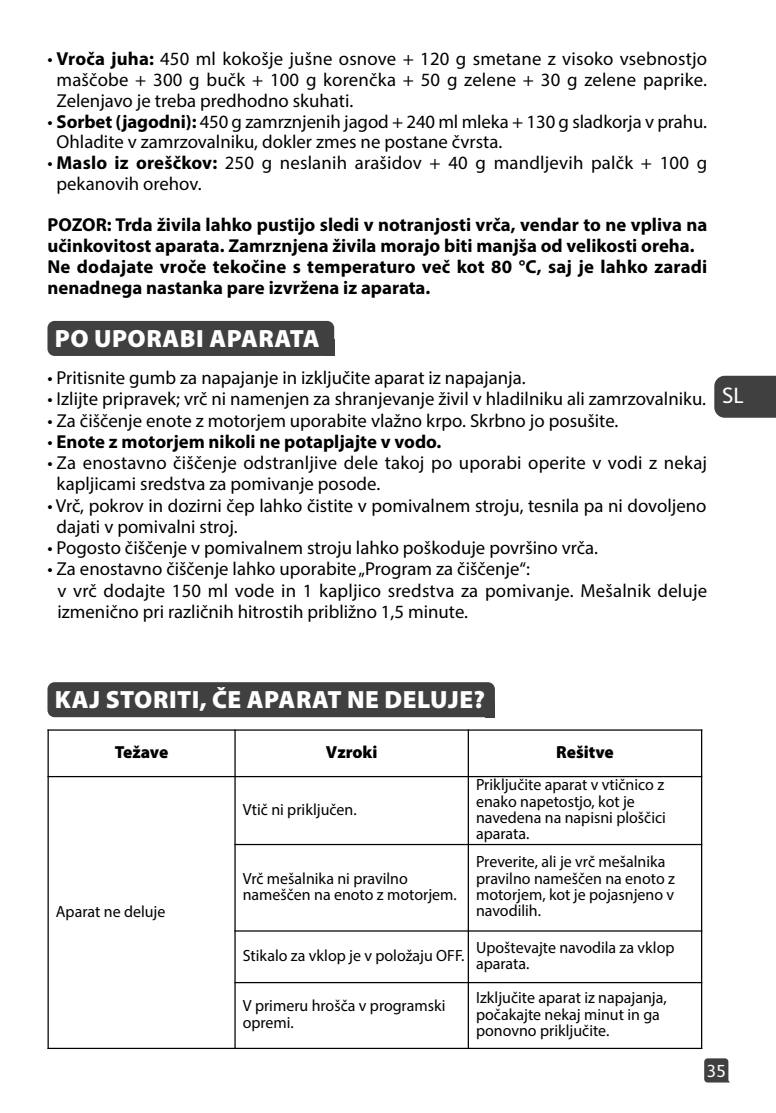
<style>
.page{position:relative;width:776px;height:1113px;background:#fff}
.page>*{position:absolute;margin:0;border:0;box-sizing:border-box;transform-origin:0 0}
.t1{font:900 25px "Myriad Pro";letter-spacing:.02em;color:#fff}
.t2{font:22.25px "FS Albert";color:#fff}
.t3{font:18.75px/21.2px "Myriad Pro";color:#000}
.t4{font:700 18.75px/20.8px "Myriad Pro";color:#000}
.t5{font:900 17.5px "Myriad Pro";color:#000}
.t6{font:17.5px "FS Albert";color:#fff}
.t7{font:16.25px/16.2px "Myriad Pro";color:#000}
.s1{font-weight:700}
.s2{font-weight:400}
</style>
<div class="page">
<svg style="left:704px;top:1058px;width:26px;height:24px"></svg>
<div style="left:714px;top:376px;width:61px;height:41px;background:#404040"></div>
<div style="left:47px;top:321px;width:287px;height:35px;background:#404040;border-radius:7px"></div>
<div style="left:325px;top:340px;width:9px;height:16px;background:#404040"></div>
<div style="left:47px;top:682px;width:447px;height:35px;background:#404040;border-radius:7px"></div>
<div style="left:485px;top:701px;width:9px;height:16px;background:#404040"></div>
<hr style="left:47px;top:729px;width:2px;height:319px;background:#000">
<hr style="left:234px;top:729px;width:1px;height:319px;background:#000">
<hr style="left:467px;top:729px;width:1px;height:319px;background:#000">
<hr style="left:700px;top:729px;width:2px;height:319px;background:#000">
<hr style="left:47px;top:729px;width:655px;height:1px;background:#000">
<hr style="left:47px;top:775px;width:655px;height:2px;background:#000">
<hr style="left:234px;top:843px;width:468px;height:2px;background:#000">
<hr style="left:234px;top:930px;width:468px;height:1px;background:#000">
<hr style="left:234px;top:981px;width:468px;height:2px;background:#000">
<hr style="left:47px;top:1047px;width:655px;height:1px;background:#000">
<p class="t3" style="left:57px;top:50px;width:651px;text-align:justify;text-indent:-9px">• <span class="s1">Vroča juha:</span> 450 ml kokošje jušne osnove + 120 g smetane z visoko vsebnostjo maščobe + 300 g bučk + 100 g korenčka + 50 g zelene + 30 g zelene paprike.<br>Zelenjavo je treba predhodno skuhati.</p>
<p class="t3" style="left:57px;top:112px;width:651px;text-indent:-9px">• <span class="s1">Sorbet (jagodni):</span> 450 g zamrznjenih jagod + 240 ml mleka + 130 g sladkorja v prahu.<br>Ohladite v zamrzovalniku, dokler zmes ne postane čvrsta.</p>
<p class="t3" style="left:57px;top:154px;width:651px;text-indent:-9px">• <span class="s1">Maslo iz oreščkov:</span> 250 g neslanih arašidov + 40 g mandljevih palčk + 100 g pekanovih orehov.</p>
<p class="t4" style="left:47px;top:216px;width:661px">POZOR: Trda živila lahko pustijo sledi v notranjosti vrča, vendar to ne vpliva na učinkovitost aparata. Zamrznjena živila morajo biti manjša od velikosti oreha.<br>Ne dodajate vroče tekočine s temperaturo več kot 80 °C, saj je lahko zaradi nenadnega nastanka pare izvržena iz aparata.</p>
<h1 class="t1" style="left:55px;top:329px;width:266px">PO UPORABI APARATA</h1>
<p class="t3" style="left:47px;top:369px;width:479px">• Pritisnite gumb za napajanje in izključite aparat iz napajanja.</p>
<p class="t3" style="left:47px;top:390px;width:659px">• Izlijte pripravek; vrč ni namenjen za shranjevanje živil v hladilniku ali zamrzovalniku.</p>
<p class="t3" style="left:47px;top:411px;width:572px">• Za čiščenje enote z motorjem uporabite vlažno krpo. Skrbno jo posušite.</p>
<p class="t4" style="left:47px;top:433px;width:395px"><span class="s2">•</span> Enote z motorjem nikoli ne potapljajte v vodo.</p>
<p class="t3" style="left:57px;top:454px;width:651px;text-indent:-9px">• Za enostavno čiščenje odstranljive dele takoj po uporabi operite v vodi z nekaj kapljicami sredstva za pomivanje posode.</p>
<p class="t3" style="left:57px;top:496px;width:651px;text-indent:-9px">• Vrč, pokrov in dozirni čep lahko čistite v pomivalnem stroju, tesnila pa ni dovoljeno dajati v pomivalni stroj.</p>
<p class="t3" style="left:47px;top:538px;width:552px">• Pogosto čiščenje v pomivalnem stroju lahko poškoduje površino vrča.</p>
<p class="t3" style="left:57px;top:560px;width:651px;text-indent:-10px">• Za enostavno čiščenje lahko uporabite „Program za čiščenje“:<br>v vrč dodajte 150 ml vode in 1 kapljico sredstva za pomivanje. Mešalnik deluje izmenično pri različnih hitrostih približno 1,5 minute.</p>
<p class="t2" style="left:721px;top:387px;width:23px">SL</p>
<h1 class="t1" style="left:55px;top:690px;width:431px">KAJ STORITI, ČE APARAT NE DELUJE?</h1>
<p class="t5" style="left:115px;top:745px;width:55px">Težave</p>
<p class="t5" style="left:325px;top:745px;width:53px">Vzroki</p>
<p class="t5" style="left:556px;top:745px;width:59px">Rešitve</p>
<p class="t7" style="left:56px;top:904px;width:111px">Aparat ne deluje</p>
<p class="t7" style="left:243px;top:802px;width:115px">Vtič ni priključen.</p>
<p class="t7" style="left:243px;top:871px;width:215px">Vrč mešalnika ni pravilno nameščen na enoto z motorjem.</p>
<p class="t7" style="left:476px;top:778px;width:191px">Priključite aparat v vtičnico z enako napetostjo, kot je navedena na napisni ploščici aparata.</p>
<p class="t7" style="left:476px;top:855px;width:200px">Preverite, ali je vrč mešalnika pravilno nameščen na enoto z motorjem, kot je pojasnjeno v navodilih.</p>
<p class="t7" style="left:243px;top:948px;width:223px">Stikalo za vklop je v položaju OFF.</p>
<p class="t7" style="left:476px;top:940px;width:200px">Upoštevajte navodila za vklop aparata.</p>
<p class="t7" style="left:243px;top:999px;width:204px">V primeru hrošča v programski opremi.</p>
<p class="t7" style="left:476px;top:990px;width:192px">Izključite aparat iz napajanja, počakajte nekaj minut in ga ponovno priključite.</p>
<p class="t6" style="left:706px;top:1064px;width:21px">35</p>
</div>
